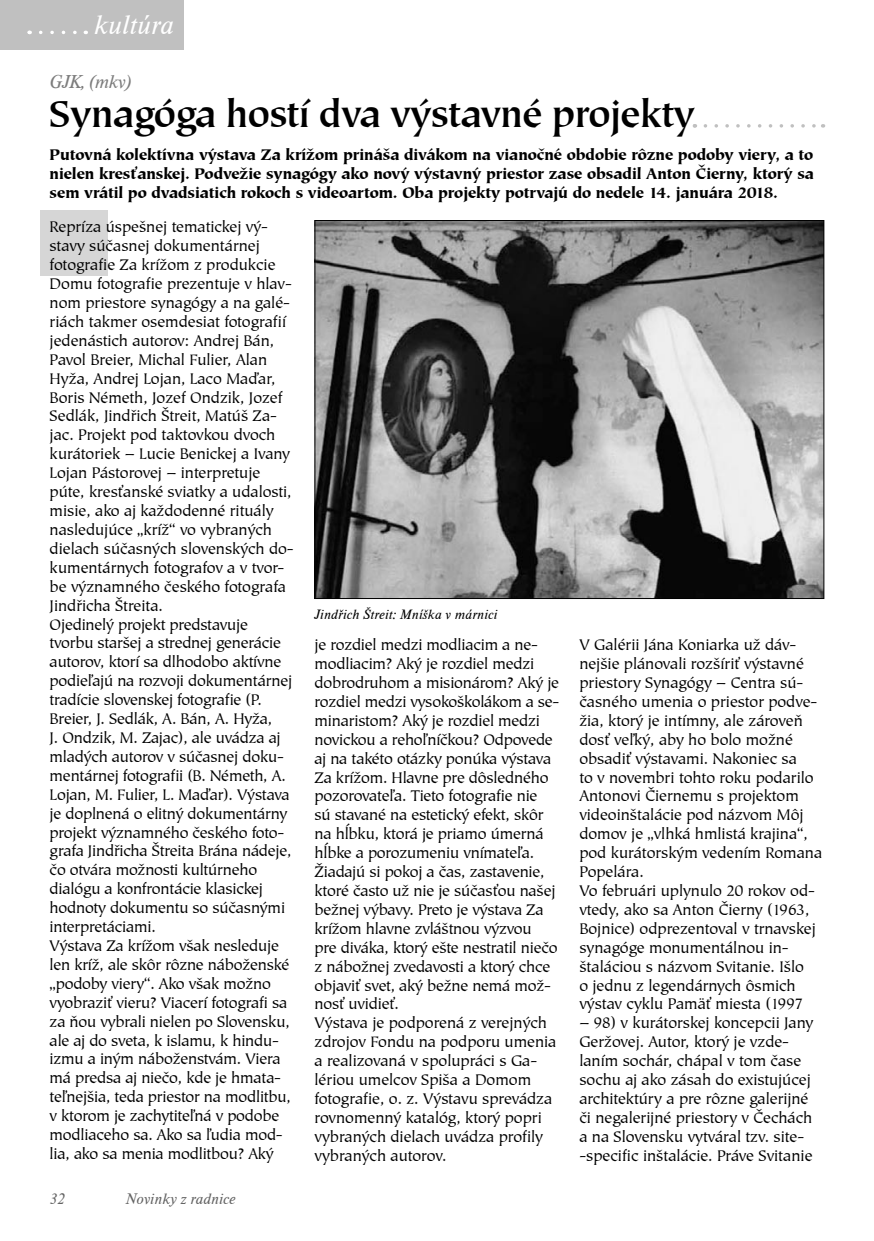
<style>
.page{position:relative;width:874px;height:1241px;background:#fff}
.page>*{position:absolute;margin:0;border:0;box-sizing:border-box;transform-origin:0 0}
.Nadpis_hlavny{font:500 38.5px "Tiepolo Itc T";color:#000}
.t1{font:28px "Timeless T Ligh Ital";color:#fff}
.autor{font:19.25px "Timeless T Ligh Ital";letter-spacing:-.03em;color:#7c7c7c}
.bezny_txt_9{font:15.75px/18.9px "Tiepolo Itc T";letter-spacing:-.01em;color:#000}
.perex{font:15.75px/18.9px "Tiepolo Itc T Blac";color:#000;text-align:justify}
.t2{font:15.75px "Timeless T Ligh Ital";color:#636363}
.txt_foto_cierne{font:14px "Timeless T Ligh Ital";letter-spacing:.01em;color:#000}
</style>
<div class="page">
<div style="left:0;top:0;width:184px;height:50px;background:#c0c0c0"></div>
<div style="left:40px;top:210px;width:67px;height:66px;background:#d6d6d6"></div>
<img style="left:316px;top:222px;width:505px;height:375px">
<svg style="left:694px;top:124px;width:129px;height:4px"></svg>
<svg style="left:29px;top:31px;width:57px;height:3px"></svg>
<p class="t1" style="left:94px;top:9px;width:81px">kultúra</p>
<p class="autor" style="left:50px;top:70px;width:83px">GJK, (mkv)</p>
<p class="Nadpis_hlavny" style="left:50px;top:88px;width:646px">Synagóga hostí dva výstavné projekty</p>
<p class="perex" style="left:50px;top:145px;width:765px">Putovná kolektívna výstava Za krížom prináša divákom na vianočné obdobie rôzne podoby viery, a to nielen kresťanskej. Podvežie synagógy ako nový výstavný priestor zase obsadil Anton Čierny, ktorý sa sem vrátil po dvadsiatich rokoch s videoartom. Oba projekty potrvajú do nedele 14. januára 2018.</p>
<p class="bezny_txt_9" style="left:50px;top:217px;width:245px">Repríza úspešnej tematickej vý&shy;stavy súčasnej dokumentárnej fotografie Za krížom z produkcie Domu fotografie prezentuje v hlav&shy;nom priestore synagógy a na galé&shy;riách takmer osemdesiat fotografií jedenástich autorov: Andrej Bán, Pavol Breier, Michal Fulier, Alan Hyža, Andrej Lojan, Laco Maďar, Boris Németh, Jozef Ondzik, Jozef Sedlák, Jindřich Štreit, Matúš Za&shy;jac. Projekt pod taktovkou dvoch kurátoriek – Lucie Benickej a Ivany Lojan Pástorovej – interpretuje púte, kresťanské sviatky a udalosti, misie, ako aj každodenné rituály nasledujúce „kríž“ vo vybraných dielach súčasných slovenských do&shy;kumentárnych fotografov a v tvor&shy;be významného českého fotografa Jindřicha Štreita.</p>
<p class="bezny_txt_9" style="left:50px;top:614px;width:244px">Ojedinelý projekt predstavuje tvorbu staršej a strednej generácie autorov, ktorí sa dlhodobo aktívne podieľajú na rozvoji dokumentárnej tradície slovenskej fotografie (P.<br>Breier, J. Sedlák, A. Bán, A. Hyža,<br>J. Ondzik, M. Zajac), ale uvádza aj mladých autorov v súčasnej doku&shy;mentárnej fotografii (B. Németh, A.<br>Lojan, M. Fulier, L. Maďar). Výstava je doplnená o elitný dokumentárny projekt významného českého foto&shy;grafa Jindřicha Štreita Brána nádeje, čo otvára možnosti kultúrneho dialógu a konfrontácie klasickej hodnoty dokumentu so súčasnými interpretáciami.</p>
<p class="bezny_txt_9" style="left:50px;top:935px;width:242px">Výstava Za krížom však nesleduje len kríž, ale skôr rôzne náboženské „podoby viery“. Ako však možno vyobraziť vieru? Viacerí fotografi sa za ňou vybrali nielen po Slovensku, ale aj do sveta, k islamu, k hindu&shy;izmu a iným náboženstvám. Viera má predsa aj niečo, kde je hmata&shy;teľnejšia, teda priestor na modlitbu, v ktorom je zachytiteľná v podobe modliaceho sa. Ako sa ľudia mod&shy;lia, ako sa menia modlitbou? Aký</p>
<p class="t2" style="left:50px;top:1189px;width:17px">32</p>
<p class="t2" style="left:126px;top:1189px;width:111px">Novinky z radnice</p>
<p class="txt_foto_cierne" style="left:314px;top:606px;width:184px">Jindřich Štreit: Mníška v márnici</p>
<p class="bezny_txt_9" style="left:314px;top:635px;width:246px">je rozdiel medzi modliacim a ne&shy;modliacim? Aký je rozdiel medzi dobrodruhom a misionárom? Aký je rozdiel medzi vysokoškolákom a se&shy;minaristom? Aký je rozdiel medzi novickou a rehoľníčkou? Odpovede aj na takéto otázky ponúka výstava<br>Za krížom. Hlavne pre dôsledného pozorovateľa. Tieto fotografie nie<br>sú stavané na estetický efekt, skôr na hĺbku, ktorá je priamo úmerná hĺbke a porozumeniu vnímateľa.<br>Žiadajú si pokoj a čas, zastavenie, ktoré často už nie je súčasťou našej bežnej výbavy. Preto je výstava Za krížom hlavne zvláštnou výzvou<br>pre diváka, ktorý ešte nestratil niečo z nábožnej zvedavosti a ktorý chce objaviť svet, aký bežne nemá mož&shy;nosť uvidieť.</p>
<p class="bezny_txt_9" style="left:314px;top:1013px;width:243px">Výstava je podporená z verejných zdrojov Fondu na podporu umenia a realizovaná v spolupráci s Ga&shy;lériou umelcov Spiša a Domom fotografie, o. z. Výstavu sprevádza rovnomenný katalóg, ktorý popri vybraných dielach uvádza profily vybraných autorov.</p>
<p class="bezny_txt_9" style="left:579px;top:635px;width:244px">V Galérii Jána Koniarka už dáv&shy;nejšie plánovali rozšíriť výstavné priestory Synagógy – Centra sú&shy;časného umenia o priestor podve&shy;žia, ktorý je intímny, ale zároveň dosť veľký, aby ho bolo možné obsadiť výstavami. Nakoniec sa<br>to v novembri tohto roku podarilo<br>Antonovi Čiernemu s projektom videoinštalácie pod názvom Môj domov je „vlhká hmlistá krajina“, pod kurátorským vedením Romana<br>Popelára.</p>
<p class="bezny_txt_9" style="left:579px;top:880px;width:238px">Vo februári uplynulo 20 rokov od&shy;vtedy, ako sa Anton Čierny (1963,<br>Bojnice) odprezentoval v trnavskej synagóge monumentálnou in&shy;štaláciou s názvom Svitanie. Išlo o jednu z legendárnych ôsmich výstav cyklu Pamäť miesta (1997</p>
<p class="bezny_txt_9" style="left:579px;top:1013px;width:235px">– 98) v kurátorskej koncepcii Jany Geržovej. Autor, ktorý je vzde&shy;laním sochár, chápal v tom čase sochu aj ako zásah do existujúcej architektúry a pre rôzne galerijné či negalerijné priestory v Čechách a na Slovensku vytváral tzv. site--specific inštalácie. Práve Svitanie</p>
</div>
